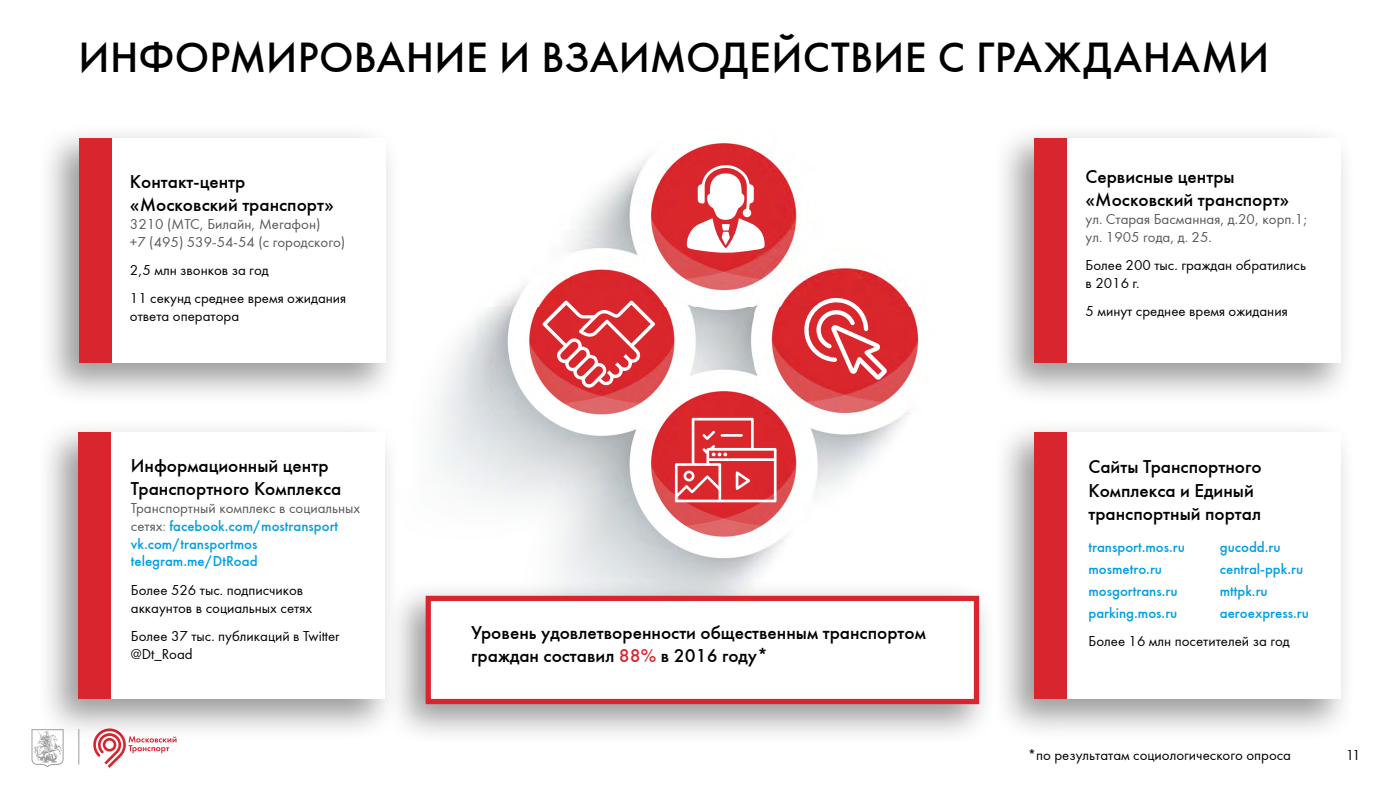
<style>
.page{position:relative;width:1400px;height:788px;background:#fff}
.page>*{position:absolute;margin:0;border:0;box-sizing:border-box;transform-origin:0 0}
.t1{font:43.75px "Futura Medium C";letter-spacing:.01em;color:#000}
.t2{font:19.25px/23.1px "Futura Medium C";color:#000}
.t3{font:14.88px/17.8px "Futura Book C";color:#000}
.t4{font:14.88px/21.9px "Futura Medium C";color:#009fe3}
.t5{font:14.88px/17.8px "Futura Book C";color:#595959}
.s1{font-family:"Futura Book C";color:#595959}
.s2{font-family:"Futura Book C";color:#808080}
.s3{color:#d9252e}
</style>
<div class="page">
<svg style="left:31px;top:729px;width:33px;height:38px"></svg>
<svg style="left:93px;top:742px;width:84px;height:25px"></svg>
<hr style="left:78px;top:729px;width:1px;height:35px;background:#9d9d9c">
<img style="left:432px;top:142px;width:487px;height:437px">
<svg style="left:675px;top:418px;width:102px;height:84px"></svg>
<svg style="left:542px;top:300px;width:113px;height:88px;background:#e05357"></svg>
<svg style="left:687px;top:164px;width:78px;height:89px"></svg>
<svg style="left:804px;top:296px;width:83px;height:84px"></svg>
<div style="left:37px;top:122px;width:365px;height:284px;background:#000;opacity:.4"></div>
<div style="left:79px;top:138px;width:306px;height:224px;background:#fff"></div>
<div style="left:79px;top:138px;width:33px;height:224px;background:#d9252e"></div>
<div style="left:384px;top:579px;width:612px;height:167px;background:#000;opacity:.4"></div>
<div style="left:426px;top:595px;width:553px;height:109px;background:#fff;border:5px solid #d9252e"></div>
<div style="left:992px;top:417px;width:365px;height:325px;background:#000;opacity:.4"></div>
<div style="left:1035px;top:432px;width:306px;height:267px;background:#fff"></div>
<div style="left:1035px;top:432px;width:32px;height:267px;background:#d9252e"></div>
<div style="left:992px;top:122px;width:365px;height:284px;background:#000;opacity:.4"></div>
<div style="left:1035px;top:138px;width:306px;height:224px;background:#fff"></div>
<div style="left:1035px;top:138px;width:32px;height:224px;background:#d9252e"></div>
<div style="left:36px;top:417px;width:365px;height:325px;background:#000;opacity:.4"></div>
<div style="left:79px;top:432px;width:306px;height:267px;background:#fff"></div>
<div style="left:79px;top:432px;width:32px;height:267px;background:#d9252e"></div>
<h1 class="t1" style="left:79px;top:32px;width:1192px">ИНФОРМИРОВАНИЕ И ВЗАИМОДЕЙСТВИЕ С ГРАЖДАНАМИ</h1>
<p class="t2" style="left:130px;top:170px;width:205px">Контакт-центр «Московский транспорт»</p>
<p class="t5" style="left:130px;top:215px;width:217px">3210 (МТС, Билайн, Мегафон)<br>+7 (495) 539-54-54 (с городского)</p>
<p class="t3" style="left:130px;top:256px;width:218px;line-height:28.3px">2,5 млн звонков за год<br>11 секунд среднее время ожидания</p>
<p class="t3" style="left:130px;top:307px;width:111px">ответа оператора</p>
<p class="t2" style="left:131px;top:454px;width:212px">Информационный центр<br>Транспортного Комплекса</p>
<p class="t5" style="left:131px;top:499px;width:231px">Транспортный комплекс в социальных</p>
<p class="t4" style="left:131px;top:517px;width:209px;line-height:17.8px"><span class="s1">сетях</span><span class="s2">:</span> facebook.com/mostransport vk.com/transportmos telegram.me/DtRoad</p>
<p class="t3" style="left:131px;top:581px;width:183px">Более 526 тыс. подписчиков аккаунтов в социальных сетях</p>
<p class="t3" style="left:131px;top:627px;width:210px">Более 37 тыс. публикаций в Twitter @Dt_Road</p>
<p class="t2" style="left:471px;top:621px;width:456px;line-height:22.8px">Уровень удовлетворенности общественным транспортом граждан составил <span class="s3">88%</span> в 2016 году*</p>
<p class="t2" style="left:1085px;top:165px;width:205px">Сервисные центры «Московский транспорт»</p>
<p class="t5" style="left:1085px;top:210px;width:223px">ул. Старая Басманная, д.20, корп.1; ул. 1905 года, д. 25.</p>
<p class="t3" style="left:1085px;top:256px;width:222px">Более 200 тыс. граждан обратились в 2016 г.</p>
<p class="t3" style="left:1085px;top:302px;width:204px">5 минут среднее время ожидания</p>
<p class="t2" style="left:1088px;top:455px;width:175px">Сайты Транспортного<br>Комплекса и Единый транспортный портал</p>
<p class="t4" style="left:1088px;top:536px;width:98px">transport.mos.ru mosmetro.ru mosgortrans.ru parking.mos.ru</p>
<p class="t3" style="left:1088px;top:632px;width:203px">Более 16 млн посетителей за год</p>
<p class="t4" style="left:1220px;top:536px;width:91px">gucodd.ru central-ppk.ru mttpk.ru aeroexpress.ru</p>
<p class="t3" style="left:1028px;top:745px;width:265px">*по результатам социологического опроса</p>
<p class="t3" style="left:1346px;top:746px;width:16px">11</p>
</div>
